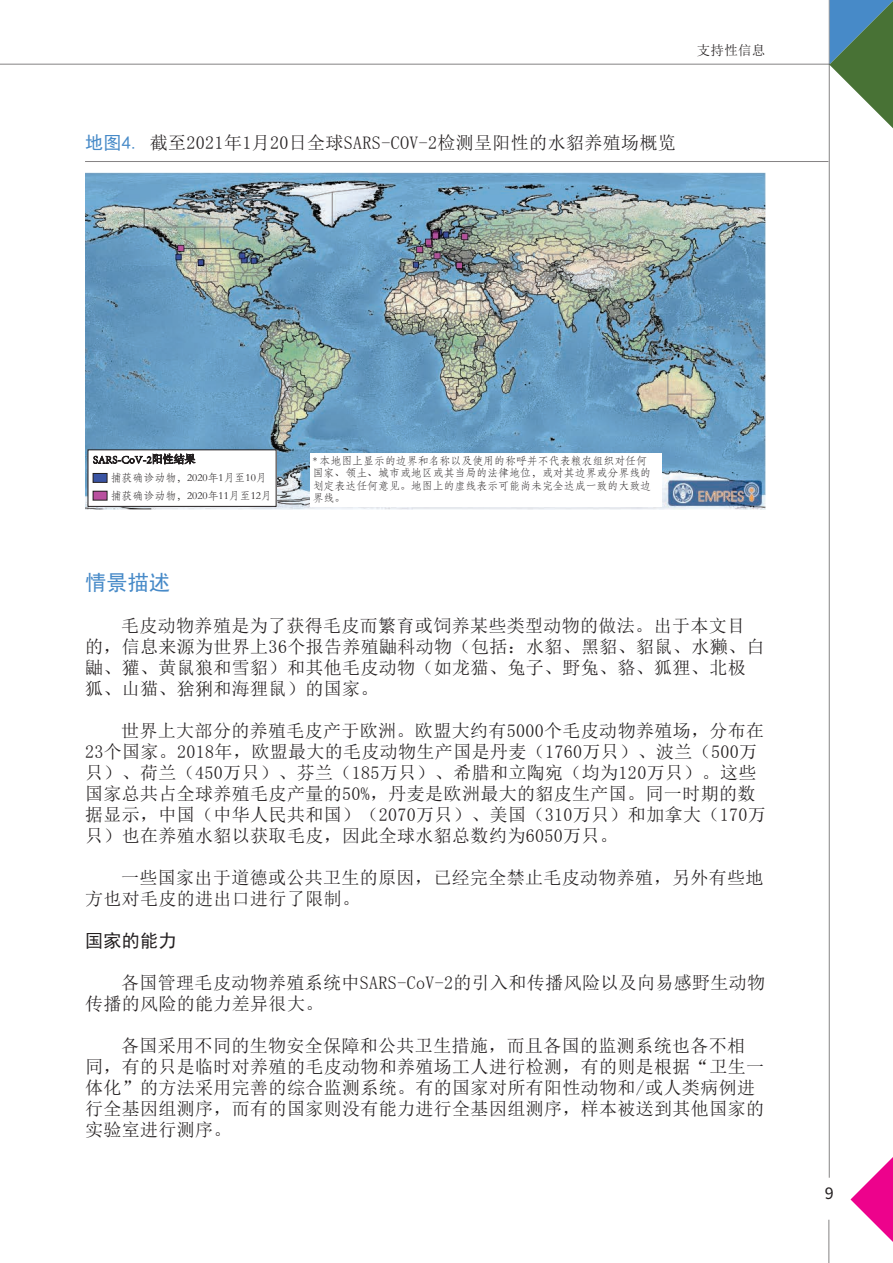
<style>
.page{position:relative;width:893px;height:1263px;background:#fff}
.page>*{position:absolute;margin:0;border:0;box-sizing:border-box;transform-origin:0 0}
.t1{font:21px "Sim Hei";color:#478ac8}
.t2{font:18px/21px "Sim Sun";letter-spacing:.02em;color:#231f20}
.t3{font:18px "Sim Hei";letter-spacing:.02em;color:#231f20}
.t4{font:18px "Source Sans Pro";color:#231f20}
.t5{font:13.5px "Sim Sun";letter-spacing:.02em;color:#231f20}
.t6{font:10.95px/12.3px "ST Fangsong";color:#231f20}
.s1{font-family:"Sim Hei";color:#478ac8}
</style>
<div class="page">
<hr style="left:829px;top:0;width:1px;height:1178px;background:#231f20">
<hr style="left:828px;top:1220px;width:1px;height:43px;background:#231f20">
<svg style="left:829px;top:0;width:64px;height:132px"></svg>
<svg style="left:850px;top:1157px;width:43px;height:85px"></svg>
<hr style="left:0;top:64px;width:830px;height:1px;background:#231f20">
<img style="left:85px;top:172px;width:680px;height:337px">
<div style="left:310px;top:453px;width:351px;height:53px;background:#fff"></div>
<div style="left:88px;top:450px;width:188px;height:56px;background:#fff"></div>
<div style="left:88px;top:449px;width:188px;height:58px;border:1px solid #231f20"></div>
<svg style="left:93px;top:453px;width:103px;height:12px"></svg>
<div style="left:93px;top:473px;width:14px;height:9px;background:#3a54a3"></div>
<div style="left:93px;top:473px;width:14px;height:10px;border:1px solid #231f20"></div>
<div style="left:93px;top:491px;width:14px;height:9px;background:#b9509f"></div>
<div style="left:93px;top:491px;width:14px;height:9px;border:1px solid #231f20"></div>
<hr style="left:85px;top:161px;width:743px;height:1px;background:#231f20">
<p class="t5" style="left:697px;top:44px;width:70px">支持性信息</p>
<p class="t2" style="left:85px;top:132px;width:592px"><span class="s1">地图4.</span> 截至2021年1月20日全球SARS-COV-2检测呈阳性的水貂养殖场概览</p>
<p class="t6" style="left:111px;top:468px;width:163px;line-height:17.7px">捕获确诊动物，2020年1月至10月捕获确诊动物，2020年11月至12月</p>
<p class="t6" style="left:313px;top:454px;width:340px">* 本地图上显示的边界和名称以及使用的称呼并不代表粮农组织对任何国家、领土、城市或地区或其当局的法律地位，或对其边界或分界线的划定表达任何意见。地图上的虚线表示可能尚未完全达成一致的大致边界线。</p>
<p class="t1" style="left:85px;top:572px;width:87px">情景描述</p>
<p class="t2" style="left:85px;top:615px;width:681px;text-indent:36px">毛皮动物养殖是为了获得毛皮而繁育或饲养某些类型动物的做法。出于本文目的，信息来源为世界上36个报告养殖鼬科动物（包括：水貂、黑貂、貂鼠、水獭、白鼬、獾、黄鼠狼和雪貂）和其他毛皮动物（如龙猫、兔子、野兔、貉、狐狸、北极狐、山猫、猞猁和海狸鼠）的国家。</p>
<p class="t2" style="left:85px;top:720px;width:682px;text-indent:36px">世界上大部分的养殖毛皮产于欧洲。欧盟大约有5000个毛皮动物养殖场，分布在23个国家。2018年，欧盟最大的毛皮动物生产国是丹麦（1760万只）、波兰（500万只）、荷兰（450万只）、芬兰（185万只）、希腊和立陶宛（均为120万只）。这些国家总共占全球养殖毛皮产量的50%，丹麦是欧洲最大的貂皮生产国。同一时期的数据显示，中国（中华人民共和国）（2070万只）、美国（310万只）和加拿大（170万只）也在养殖水貂以获取毛皮，因此全球水貂总数约为6050万只。</p>
<p class="t2" style="left:85px;top:867px;width:680px;text-indent:36px">一些国家出于道德或公共卫生的原因，已经完全禁止毛皮动物养殖，另外有些地方也对毛皮的进出口进行了限制。</p>
<p class="t3" style="left:85px;top:931px;width:93px">国家的能力</p>
<p class="t2" style="left:85px;top:972px;width:682px;text-indent:36px">各国管理毛皮动物养殖系统中SARS-CoV-2的引入和传播风险以及向易感野生动物传播的风险的能力差异很大。</p>
<p class="t2" style="left:85px;top:1035px;width:680px;text-indent:36px">各国采用不同的生物安全保障和公共卫生措施，而且各国的监测系统也各不相同，有的只是临时对养殖的毛皮动物和养殖场工人进行检测，有的则是根据“卫生一体化”的方法采用完善的综合监测系统。有的国家对所有阳性动物和/或人类病例进行全基因组测序，而有的国家则没有能力进行全基因组测序，样本被送到其他国家的实验室进行测序。</p>
<p class="t4" style="left:825px;top:1181px;width:10px">9</p>
</div>
